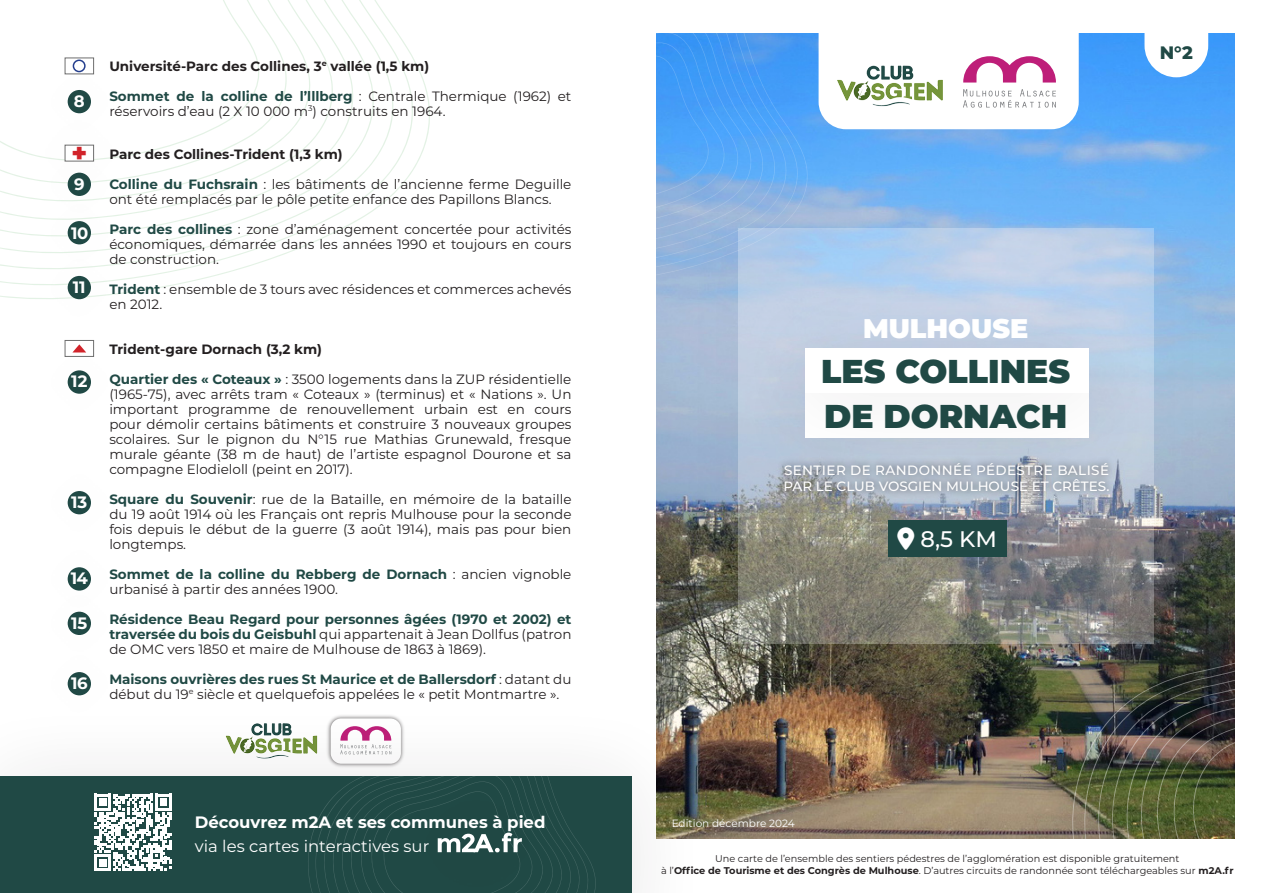
<style>
.page{position:relative;width:1263px;height:893px;background:#fff}
.page>*{position:absolute;margin:0;border:0;box-sizing:border-box;transform-origin:0 0}
.t1{font:900 33px/45px "Montserrat";color:#204945}
.t2{font:900 27px "Montserrat";color:#fff}
.t3{font:900 25.5px "Montserrat Alternates";color:#d1232a}
.t4{font:500 22.5px "Montserrat";color:#fff}
.t5{font:800 18px "Montserrat";color:#204945}
.t6{font:700 16.5px/24px "Montserrat";color:#fff}
.t7{font:13.5px/15px "Montserrat";color:#231f20}
.t8{font:700 13.5px/15px "Montserrat";color:#204945;text-align:justify}
.t9{font:700 13.5px "Montserrat";color:#231f20}
.t10{font:500 13.5px/16.2px "Montserrat";letter-spacing:.02em;color:#fff}
.t11{font:10.5px "Montserrat";color:#fff}
.t12{font:9.75px "Montserrat";color:#231f20}
.s1{font-weight:700;color:#204945}
.s2{font-weight:400;color:#231f20}
.s3{font-weight:400}
.s4{font-weight:700}
</style>
<div class="page">
<img style="left:657px;top:34px;width:577px;height:805px">
<svg style="left:1063px;top:723px;width:13px;height:116px"></svg>
<svg style="left:1076px;top:723px;width:14px;height:116px"></svg>
<img style="left:1090px;top:723px;width:15px;height:116px">
<img style="left:1105px;top:542px;width:130px;height:297px">
<svg style="left:656px;top:33px;width:143px;height:244px"></svg>
<svg style="left:656px;top:33px;width:131px;height:235px"></svg>
<svg style="left:656px;top:33px;width:121px;height:225px;fill:#499cf8"></svg>
<svg style="left:656px;top:33px;width:108px;height:215px"></svg>
<svg style="left:656px;top:33px;width:96px;height:205px;fill:#499ef8"></svg>
<svg style="left:656px;top:33px;width:83px;height:194px;fill:#449bf7"></svg>
<svg style="left:656px;top:39px;width:70px;height:178px"></svg>
<svg style="left:163px;top:3px;width:232px;height:270px"></svg>
<svg style="left:163px;top:0;width:214px;height:257px"></svg>
<svg style="left:163px;top:0;width:192px;height:240px"></svg>
<svg style="left:166px;top:0;width:169px;height:223px"></svg>
<svg style="left:166px;top:0;width:146px;height:204px"></svg>
<svg style="left:166px;top:0;width:124px;height:185px"></svg>
<svg style="left:163px;top:0;width:99px;height:162px"></svg>
<svg style="left:1144px;top:33px;width:64px;height:44px"></svg>
<svg style="left:805px;top:33px;width:287px;height:110px"></svg>
<div style="left:0;top:697px;width:711px;height:196px;background:#231f20;opacity:.11"></div>
<div style="left:0;top:777px;width:631px;height:116px;background:#204945"></div>
<div style="left:0;top:203px;width:163px;height:168px;background:#231f20;opacity:.11"></div>
<div style="left:68px;top:276px;width:23px;height:23px;background:#204945;border-radius:50%"></div>
<div style="left:0;top:298px;width:163px;height:168px;background:#fff"></div>
<div style="left:68px;top:491px;width:23px;height:23px;background:#204945;border-radius:50%"></div>
<div style="left:0;top:495px;width:163px;height:168px;background:#fff"></div>
<div style="left:0;top:600px;width:163px;height:168px;background:#fff"></div>
<div style="left:68px;top:672px;width:23px;height:23px;background:#204945;border-radius:50%"></div>
<svg style="left:95px;top:794px;width:77px;height:77px"></svg>
<svg style="left:302px;top:727px;width:295px;height:166px"></svg>
<svg style="left:310px;top:726px;width:279px;height:167px"></svg>
<div style="left:0;top:70px;width:166px;height:167px;background:#231f20;opacity:.11"></div>
<div style="left:65px;top:145px;width:29px;height:16px;background:#fff;border:1px solid #6e6e6e"></div>
<div style="left:15px;top:286px;width:129px;height:128px;background:#231f20;opacity:.11"></div>
<svg style="left:72px;top:344px;width:14px;height:8px"></svg>
<div style="left:658px;top:149px;width:575px;height:574px;background:#231f20;opacity:.11"></div>
<svg style="left:738px;top:228px;width:415px;height:416px"></svg>
<div style="left:728px;top:314px;width:438px;height:203px;background:#231f20;opacity:.11"></div>
<div style="left:728px;top:269px;width:438px;height:204px;background:#231f20;opacity:.11"></div>
<div style="left:805px;top:349px;width:284px;height:44px;background:#fff"></div>
<div style="left:811px;top:441px;width:271px;height:195px;background:#231f20;opacity:.11"></div>
<div style="left:777px;top:456px;width:339px;height:43px;background:#231f20;opacity:.75"></div>
<div style="left:888px;top:521px;width:118px;height:36px;background:#204945"></div>
<p class="t6" style="left:74px;top:88px;width:12px">8</p>
<p class="t3" style="left:71px;top:134px;width:17px">+</p>
<p class="t6" style="left:74px;top:171px;width:12px">9</p>
<p class="t6" style="left:71px;top:220px;width:19px">10</p>
<p class="t6" style="left:73px;top:275px;width:14px">11</p>
<p class="t6" style="left:71px;top:369px;width:18px">12</p>
<p class="t6" style="left:71px;top:490px;width:18px">13</p>
<p class="t6" style="left:71px;top:566px;width:19px">14</p>
<p class="t6" style="left:71px;top:610px;width:18px">15</p>
<p class="t6" style="left:71px;top:671px;width:18px">16</p>
<p class="t9" style="left:109px;top:56px;width:321px">Université-Parc des Collines, 3<sup>e</sup> vallée (1,5 km)</p>
<p class="t7" style="left:109px;top:88px;width:464px"><span class="s1">Sommet de la colline de l’lllberg</span> : Centrale Thermique (1962) et réservoirs d’eau (2 X 10 000 m<sup>3</sup>) construits en 1964.</p>
<p class="t9" style="left:109px;top:144px;width:235px">Parc des Collines-Trident (1,3 km)</p>
<p class="t7" style="left:109px;top:176px;width:464px"><span class="s1">Colline du Fuchsrain</span> : les bâtiments de l’ancienne ferme Deguille ont été remplacés par le pôle petite enfance des Papillons Blancs.</p>
<p class="t7" style="left:109px;top:221px;width:464px;text-align:justify"><span class="s1">Parc des collines</span> : zone d’aménagement concertée pour activités économiques, démarrée dans les années 1990 et toujours en cours de construction.</p>
<p class="t7" style="left:109px;top:281px;width:464px"><span class="s1">Trident</span> : ensemble de 3 tours avec résidences et commerces achevés en 2012.</p>
<p class="t9" style="left:109px;top:339px;width:214px">Trident-gare Dornach (3,2 km)</p>
<p class="t7" style="left:109px;top:371px;width:464px;text-align:justify"><span class="s1">Quartier des « Coteaux »</span> : 3500 logements dans la ZUP résidentielle (1965-75), avec arrêts tram « Coteaux » (terminus) et « Nations ». Un important programme de renouvellement urbain est en cours pour démolir certains bâtiments et construire 3 nouveaux groupes scolaires. Sur le pignon du N°15 rue Mathias Grunewald, fresque murale géante (38 m de haut) de l’artiste espagnol Dourone et sa compagne Elodieloll (peint en 2017).</p>
<p class="t7" style="left:109px;top:491px;width:464px;text-align:justify"><span class="s1">Square du Souvenir</span>: rue de la Bataille, en mémoire de la bataille du 19 août 1914 où les Français ont repris Mulhouse pour la seconde fois depuis le début de la guerre (3 août 1914), mais pas pour bien longtemps.</p>
<p class="t7" style="left:109px;top:566px;width:464px"><span class="s1">Sommet de la colline du Rebberg de Dornach</span> : ancien vignoble urbanisé à partir des années 1900.</p>
<p class="t8" style="left:109px;top:611px;width:464px">Résidence Beau Regard pour personnes âgées (1970 et 2002) et traversée du bois du Geisbuhl <span class="s2">qui appartenait à Jean Dollfus (patron de OMC vers 1850 et maire de Mulhouse de 1863 à 1869).</span></p>
<p class="t7" style="left:109px;top:671px;width:464px"><span class="s1">Maisons ouvrières des rues St Maurice et de Ballersdorf</span> : datant du début du 19<sup>e</sup> siècle et quelquefois appelées le « petit Montmartre ».</p>
<p class="t5" style="left:1160px;top:40px;width:35px">N°2</p>
<p class="t2" style="left:863px;top:308px;width:167px">MULHOUSE</p>
<p class="t1" style="left:821px;top:346px;width:250px">LES COLLINES<br>DE DORNACH</p>
<p class="t10" style="left:783px;top:461px;width:328px">SENTIER DE RANDONNÉE PÉDESTRE BALISÉ<br>PAR LE CLUB VOSGIEN MULHOUSE ET CRÊTES.</p>
<p class="t4" style="left:920px;top:524px;width:78px">8,5 KM</p>
<p class="t6" style="left:195px;top:810px;width:352px">Découvrez m2A et ses communes à pied <span class="s3">via les cartes interactives sur</span></p>
<p class="t11" style="left:672px;top:816px;width:124px">Edition décembre 2024</p>
<p class="t12" style="left:715px;top:852px;width:466px">Une carte de l’ensemble des sentiers pédestres de l’agglomération est disponible gratuitement</p>
<p class="t12" style="left:661px;top:864px;width:574px">à l’<span class="s4">Office de Tourisme et des Congrès de Mulhouse</span>. D’autres circuits de randonnée sont téléchargeables sur <span class="s4">m2A.fr</span></p>
</div>
